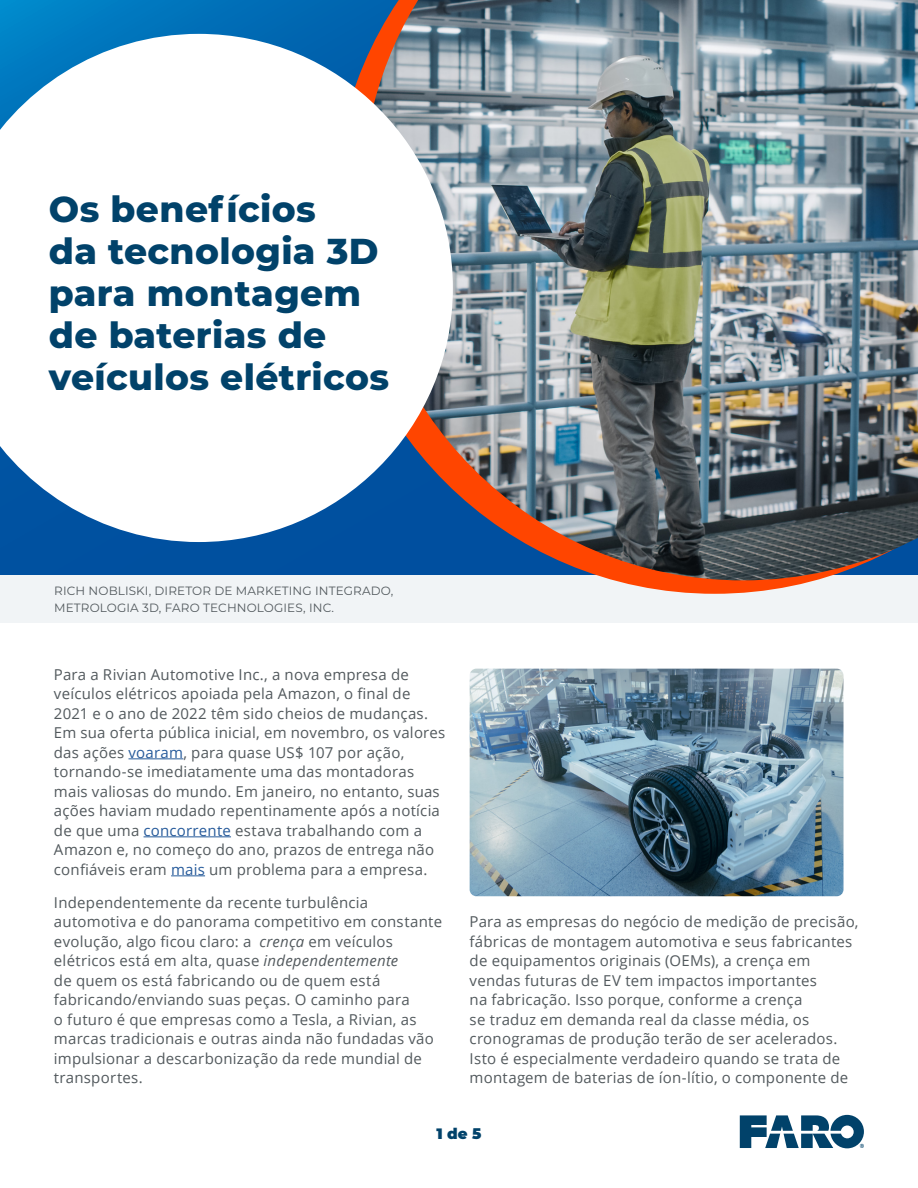
<style>
.page{position:relative;width:918px;height:1188px;background:#fff}
.page>*{position:absolute;margin:0;border:0;box-sizing:border-box;transform-origin:0 0}
.t1{font:800 36px/42px "Montserrat";letter-spacing:.01em;color:#01426a}
.t2{font:15px/19.5px "Open Sans";letter-spacing:.015em;color:#52595d}
.t3{font:900 15px "Montserrat";color:#01426a}
.t4{font:12px/16.5px "Montserrat";letter-spacing:.01em;color:#52595d}
.s1{color:#275b9b}
.s2{font-style:italic}
</style>
<div class="page">
<div style="left:0;top:574px;width:918px;height:48px;background:#f1f4f6"></div>
<svg style="left:0;top:0;width:334px;height:574px;background:#0063ae"></svg>
<svg style="left:334px;top:0;width:482px;height:594px"></svg>
<img style="left:362px;top:0;width:556px;height:580px">
<svg style="left:0;top:34px;width:453px;height:508px"></svg>
<svg style="left:740px;top:1115px;width:124px;height:33px"></svg>
<hr style="left:129px;top:758px;width:54px;height:1px;background:#275b9b">
<hr style="left:144px;top:836px;width:87px;height:1px;background:#275b9b">
<hr style="left:171px;top:875px;width:34px;height:1px;background:#275b9b">
<img style="left:470px;top:669px;width:374px;height:227px">
<h1 class="t1" style="left:49px;top:186px;width:342px">Os benefícios<br>da tecnologia 3D para montagem de baterias de veículos elétricos</h1>
<p class="t4" style="left:54px;top:582px;width:341px">RICH NOBLISKI, DIRETOR DE MARKETING INTEGRADO,<br>METROLOGIA 3D, FARO TECHNOLOGIES, INC.</p>
<p class="t2" style="left:54px;top:664px;width:393px">Para a Rivian Automotive Inc., a nova empresa de veículos elétricos apoiada pela Amazon, o final de 2021 e o ano de 2022 têm sido cheios de mudanças.<br>Em sua oferta pública inicial, em novembro, os valores das ações <span class="s1">voaram</span>, para quase US$ 107 por ação, tornando-se imediatamente uma das montadoras mais valiosas do mundo. Em janeiro, no entanto, suas ações haviam mudado repentinamente após a notícia de que uma <span class="s1">concorrente</span> estava trabalhando com a Amazon e, no começo do ano, prazos de entrega não confiáveis eram <span class="s1">mais</span> um problema para a empresa.</p>
<p class="t2" style="left:54px;top:892px;width:390px">Independentemente da recente turbulência automotiva e do panorama competitivo em constante evolução, algo ficou claro: a <span class="s2">crença</span> em veículos elétricos está em alta, quase <span class="s2">independentemente<br></span>de quem os está fabricando ou de quem está fabricando/enviando suas peças. O caminho para<br>o futuro é que empresas como a Tesla, a Rivian, as marcas tradicionais e outras ainda não fundadas vão impulsionar a descarbonização da rede mundial de transportes.</p>
<p class="t2" style="left:470px;top:912px;width:390px">Para as empresas do negócio de medição de precisão, fábricas de montagem automotiva e seus fabricantes de equipamentos originais (OEMs), a crença em vendas futuras de EV tem impactos importantes<br>na fabricação. Isso porque, conforme a crença<br>se traduz em demanda real da classe média, os cronogramas de produção terão de ser acelerados.<br>Isto é especialmente verdadeiro quando se trata de montagem de baterias de íon-lítio, o componente de</p>
<p class="t3" style="left:437px;top:1122px;width:46px">1 de 5</p>
</div>
